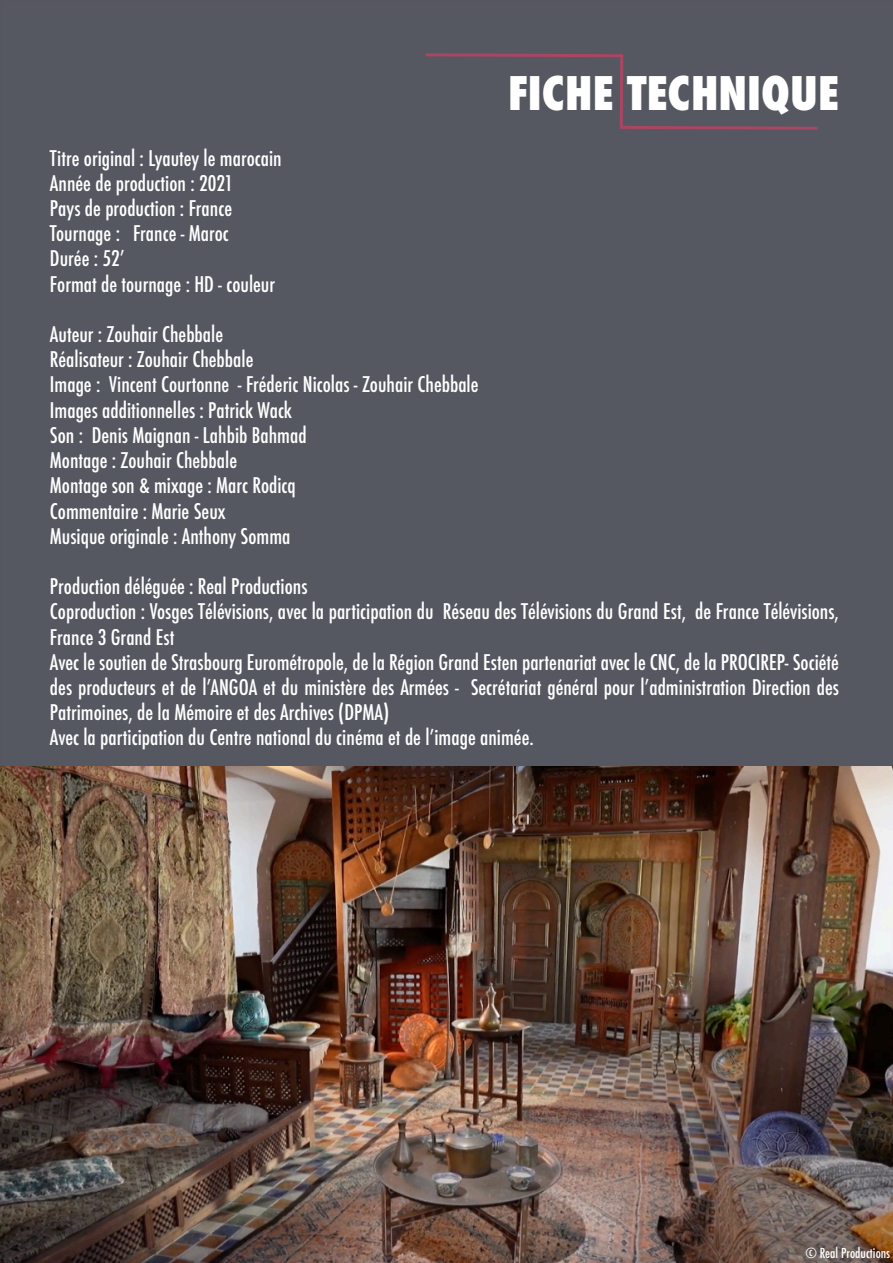
<style>
.page{position:relative;width:893px;height:1263px;background:#fff}
.page>*{position:absolute;margin:0;border:0;box-sizing:border-box;transform-origin:0 0}
.t1{font:800 condensed 45px "Futura";color:#fff}
.t2{font:500 condensed 21px/25.2px "Futura";color:#fff}
.t3{font:500 condensed 13.5px "Futura";color:#fff}
</style>
<div class="page">
<div style="left:1px;top:0;width:892px;height:766px;background:#555861"></div>
<svg style="left:0;top:0;width:1px;height:766px"></svg>
<svg style="left:422px;top:52px;width:204px;height:7px"></svg>
<svg style="left:617px;top:124px;width:204px;height:7px"></svg>
<hr style="left:620px;top:55px;width:3px;height:72px;background:#a84663">
<img style="left:0;top:766px;width:893px;height:497px">
<p class="t1" style="left:508px;top:63px;width:332px">FICHE TECHNIQUE</p>
<p class="t2" style="left:50px;top:145px;width:233px">Titre original : Lyautey le marocain</p>
<p class="t2" style="left:50px;top:171px;width:185px">Année de production : 2021</p>
<p class="t2" style="left:50px;top:196px;width:184px">Pays de production : France</p>
<p class="t2" style="left:50px;top:221px;width:180px">Tournage : France - Maroc</p>
<p class="t2" style="left:50px;top:246px;width:76px">Durée : 52’</p>
<p class="t2" style="left:50px;top:271px;width:227px">Format de tournage : HD - couleur</p>
<p class="t2" style="left:50px;top:322px;width:175px">Auteur : Zouhair Chebbale</p>
<p class="t2" style="left:50px;top:347px;width:205px">Réalisateur : Zouhair Chebbale</p>
<p class="t2" style="left:50px;top:372px;width:430px">Image : Vincent Courtonne - Fréderic Nicolas - Zouhair Chebbale</p>
<p class="t2" style="left:50px;top:397px;width:244px">Images additionnelles : Patrick Wack</p>
<p class="t2" style="left:50px;top:423px;width:258px">Son : Denis Maignan - Lahbib Bahmad</p>
<p class="t2" style="left:50px;top:448px;width:189px">Montage : Zouhair Chebbale</p>
<p class="t2" style="left:50px;top:473px;width:247px">Montage son &amp; mixage : Marc Rodicq</p>
<p class="t2" style="left:50px;top:498px;width:177px">Commentaire : Marie Seux</p>
<p class="t2" style="left:50px;top:523px;width:242px">Musique originale : Anthony Somma</p>
<p class="t2" style="left:50px;top:574px;width:259px">Production déléguée : Real Productions</p>
<p class="t2" style="left:50px;top:599px;width:790px">Coproduction : Vosges Télévisions, avec la participation du Réseau des Télévisions du Grand Est, de France Télévisions,<br>France 3 Grand Est</p>
<p class="t2" style="left:50px;top:649px;width:790px;text-align:justify">Avec le soutien de Strasbourg Eurométropole, de la Région Grand Esten partenariat avec le CNC, de la PROCIREP- Société des producteurs et de l’ANGOA et du ministère des Armées - Secrétariat général pour l’administration Direction des Patrimoines, de la Mémoire et des Archives (DPMA)</p>
<p class="t2" style="left:50px;top:725px;width:485px">Avec la participation du Centre national du cinéma et de l’image animée.</p>
<p class="t3" style="left:805px;top:1244px;width:86px">© Real Productions</p>
</div>
